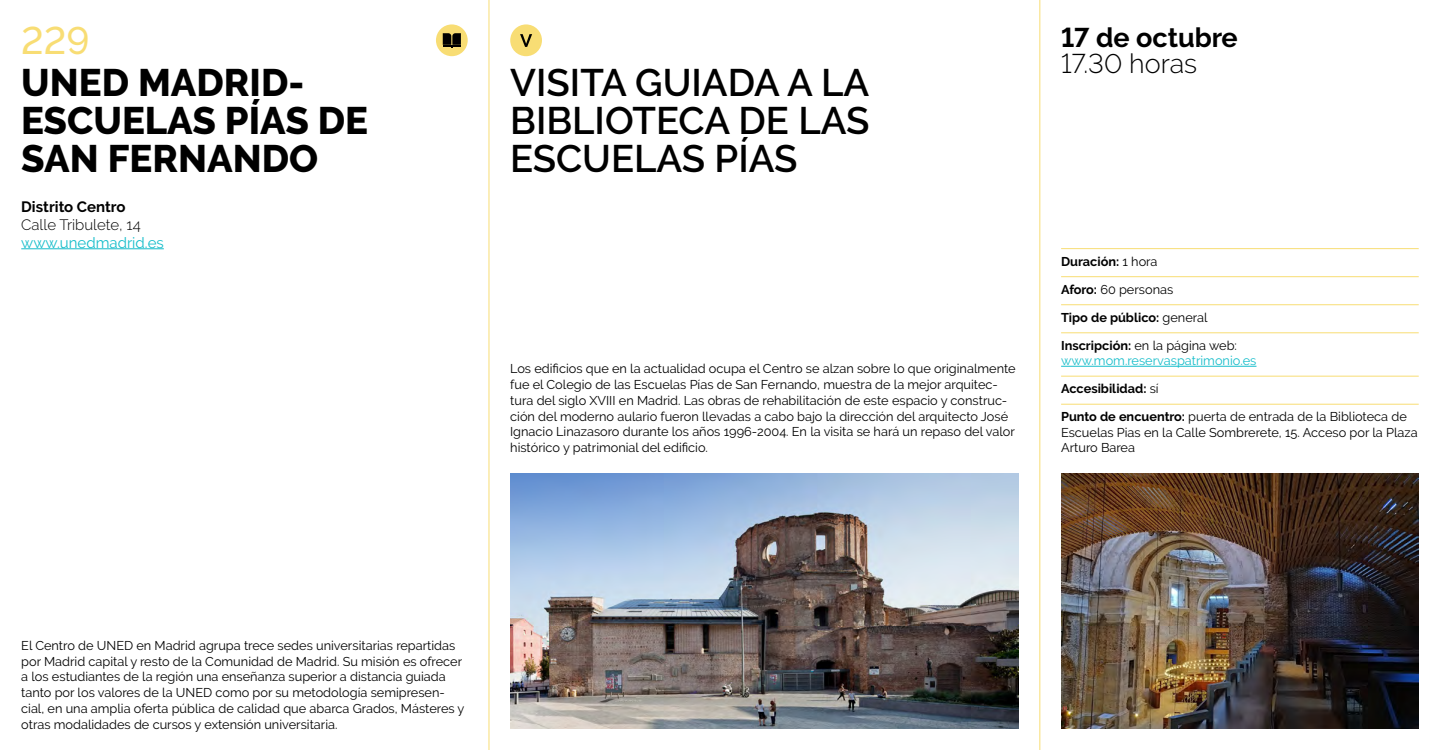
<style>
.page{position:relative;width:1440px;height:750px;background:#fff}
.page>*{position:absolute;margin:0;border:0;box-sizing:border-box;transform-origin:0 0}
.Titulo_Evento{font:600 38.25px/38.2px "Raleway";color:#000;text-align:justify}
.Titulo_Espacio{font:800 38.25px/38.2px "Raleway";color:#000}
.t1{font:500 38.25px "Raleway";color:#f8dd74}
.Fecha_informacion{font:700 27px "Raleway";color:#000}
.Horas_informacion{font:300 27px "Raleway";color:#000}
.Lugar_texto{font:300 15px "Raleway";color:#000}
.web_lugar{font:15px "Raleway";color:#15bdca}
.Nombre_distrito{font:700 15px "Raleway";color:#000}
.Parrafo_texto{font:12.75px/15.8px "Raleway";color:#000}
.datos_informacion{font:12.75px/15.3px "Raleway";color:#000}
.datos_informacion-2{font:12.75px/15.3px "Raleway";color:#15bdca}
.datos_informacion-3{font:700 12.75px "Raleway";color:#000}
.s1{font-weight:400}
.s2{font-weight:700}
.s3{font-weight:700;color:#000}
.s4{color:#000}
</style>
<div class="page">
<hr style="left:489px;top:0;width:1px;height:750px;background:#f8dd74">
<hr style="left:1040px;top:0;width:1px;height:750px;background:#f8dd74">
<img style="left:1061px;top:473px;width:358px;height:256px">
<img style="left:510px;top:473px;width:509px;height:256px">
<hr style="left:21px;top:249px;width:143px;height:1px;background:#15bdca">
<hr style="left:1061px;top:248px;width:358px;height:1px;background:#f8dd74">
<hr style="left:1061px;top:277px;width:358px;height:1px;background:#f8dd74">
<hr style="left:1061px;top:305px;width:358px;height:1px;background:#f8dd74">
<hr style="left:1061px;top:333px;width:358px;height:1px;background:#f8dd74">
<hr style="left:1061px;top:366px;width:196px;height:1px;background:#15bdca">
<hr style="left:1061px;top:376px;width:358px;height:1px;background:#f8dd74">
<hr style="left:1061px;top:404px;width:358px;height:1px;background:#f8dd74">
<div style="left:436px;top:24px;width:32px;height:32px;background:#f8dd74;border-radius:50%"></div>
<svg style="left:443px;top:33px;width:18px;height:15px"></svg>
<div style="left:510px;top:24px;width:32px;height:32px;background:#f8dd74;border-radius:50%"></div>
<svg style="left:520px;top:34px;width:12px;height:13px"></svg>
<h1 class="t1" style="left:21px;top:19px;width:70px">229</h1>
<p class="Titulo_Espacio" style="left:21px;top:64px;width:348px">UNED MADRID-<br>ESCUELAS PÍAS DE<br>SAN FERNANDO</p>
<p class="Nombre_distrito" style="left:21px;top:198px;width:106px">Distrito Centro</p>
<p class="Lugar_texto" style="left:21px;top:216px;width:121px">Calle Tribulete, 14</p>
<p class="web_lugar" style="left:21px;top:234px;width:144px">www.unedmadrid.es</p>
<p class="Titulo_Evento" style="left:510px;top:63px;width:361px">VISITA GUIADA A LA BIBLIOTECA DE LAS ESCUELAS PÍAS</p>
<p class="Parrafo_texto" style="left:510px;top:361px;width:507px">Los edificios que en la actualidad ocupa el Centro se alzan sobre lo que originalmente fue el Colegio de las Escuelas Pías de San Fernando, muestra de la mejor arquitec&shy;tura del siglo XVIII en Madrid. Las obras de rehabilitación de este espacio y construc&shy;ción del moderno aulario fueron llevadas a cabo bajo la dirección del arquitecto José Ignacio Linazasoro durante los años 1996-2004. En la visita se hará un repaso del valor histórico y patrimonial del edificio.</p>
<p class="Fecha_informacion" style="left:1061px;top:22px;width:178px">17 de octubre</p>
<p class="Horas_informacion" style="left:1061px;top:48px;width:138px">17.30 horas</p>
<p class="datos_informacion-3" style="left:1061px;top:254px;width:98px">Duración: <span class="s1">1 hora</span></p>
<p class="datos_informacion" style="left:1061px;top:282px;width:114px"><span class="s2">Aforo:</span> 60 personas</p>
<p class="datos_informacion-3" style="left:1061px;top:310px;width:148px">Tipo de público: <span class="s1">general</span></p>
<p class="datos_informacion-2" style="left:1061px;top:338px;width:197px"><span class="s3">Inscripción:</span> <span class="s4">en la página web: </span>www.mom.reservaspatrimonio.es</p>
<p class="datos_informacion-3" style="left:1061px;top:382px;width:99px">Accesibilidad: <span class="s1">sí</span></p>
<p class="datos_informacion" style="left:1061px;top:409px;width:358px"><span class="s2">Punto de encuentro:</span> puerta de entrada de la Biblioteca de<br>Escuelas Pias en la Calle Sombrerete, 15. Acceso por la Plaza<br>Arturo Barea</p>
<p class="Parrafo_texto" style="left:21px;top:638px;width:445px">El Centro de UNED en Madrid agrupa trece sedes universitarias repartidas por Madrid capital y resto de la Comunidad de Madrid. Su misión es ofrecer a los estudiantes de la región una enseñanza superior a distancia guiada tanto por los valores de la UNED como por su metodología semipresen&shy;cial, en una amplia oferta pública de calidad que abarca Grados, Másteres y otras modalidades de cursos y extensión universitaria.</p>
</div>
